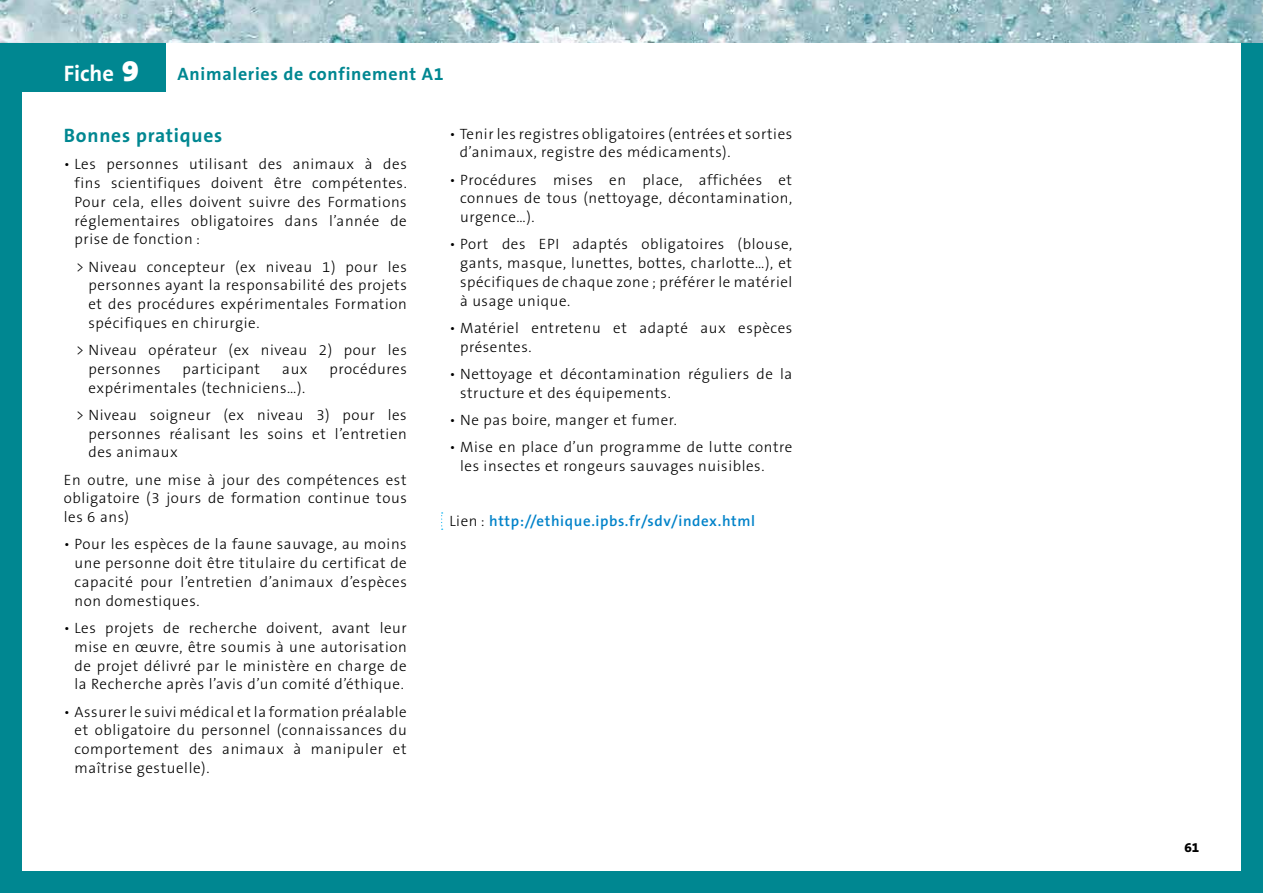
<style>
.page{position:relative;width:1263px;height:893px;background:#fff}
.page>*{position:absolute;margin:0;border:0;box-sizing:border-box;transform-origin:0 0}
.t1{font:700 22.5px "The Sans B7";color:#fff}
.t2{font:700 19.5px "The Sans B7";letter-spacing:.04em;color:#008791}
.t3{font:700 18px "The Sans B7";letter-spacing:.04em;color:#008791}
.t4{font:300 15px/18.8px "The Sans B3";letter-spacing:.04em;color:#000;text-align:justify}
.t5{font:600 15px "The Sans B6";letter-spacing:.04em;color:#0082c9}
.t6{font:800 13.5px "The Sans B8";color:#000}
.s1{font-family:"The Sans B9";font-weight:900;font-size:30px}
.s2{font-family:"The Sans B3";font-weight:300;color:#000}
</style>
<div class="page">
<img style="left:0;top:0;width:1263px;height:43px">
<svg style="left:21px;top:17px;width:145px;height:74px;background:#41a0a9"></svg>
<div style="left:0;top:17px;width:21px;height:876px;background:#008791"></div>
<div style="left:1242px;top:17px;width:21px;height:876px;background:#008791"></div>
<div style="left:0;top:872px;width:1263px;height:21px;background:#008791"></div>
<svg style="left:441px;top:512px;width:2px;height:18px"></svg>
<h1 class="t1" style="left:64px;top:62px;width:76px">Fiche <span class="s1">9</span></h1>
<p class="t3" style="left:178px;top:65px;width:268px">Animaleries de confinement A1</p>
<h2 class="t2" style="left:64px;top:125px;width:160px">Bonnes pratiques</h2>
<p class="t4" style="left:75px;top:156px;width:334px;text-indent:-11px">• Les personnes utilisant des animaux à des fins scientifiques doivent être compétentes.<br>Pour cela, elles doivent suivre des Formations réglementaires obligatoires dans l’année de prise de fonction :</p>
<p class="t4" style="left:88px;top:258px;width:320px;text-indent:-13px">&gt; Niveau concepteur (ex niveau 1) pour les personnes ayant la responsabilité des projets et des procédures expérimentales Formation spécifiques en chirurgie.</p>
<p class="t4" style="left:88px;top:341px;width:320px;text-indent:-13px">&gt; Niveau opérateur (ex niveau 2) pour les personnes</p>
<p class="t4" style="left:182px;top:360px;width:79px">participant</p>
<p class="t4" style="left:282px;top:360px;width:27px">aux</p>
<p class="t4" style="left:330px;top:360px;width:79px">procédures</p>
<p class="t4" style="left:76px;top:375px;width:332px;line-height:27.3px;text-indent:13px">expérimentales (techniciens…).<br>&gt; Niveau soigneur (ex niveau 3) pour les</p>
<p class="t4" style="left:88px;top:425px;width:320px">personnes réalisant les soins et l’entretien des animaux</p>
<p class="t4" style="left:64px;top:471px;width:345px">En outre, une mise à jour des compétences est obligatoire (3 jours de formation continue tous les 6 ans)</p>
<p class="t4" style="left:75px;top:536px;width:334px;text-indent:-11px">• Pour les espèces de la faune sauvage, au moins une personne doit être titulaire du certificat de capacité pour l’entretien d’animaux d’espèces non domestiques.</p>
<p class="t4" style="left:75px;top:619px;width:334px;text-indent:-11px">• Les projets de recherche doivent, avant leur mise en œuvre, être soumis à une autorisation de projet délivré par le ministère en charge de la Recherche après l’avis d’un comité d’éthique.</p>
<p class="t4" style="left:75px;top:703px;width:334px;text-indent:-11px">• Assurer le suivi médical et la formation préalable et obligatoire du personnel (connaissances du comportement des animaux à manipuler et maîtrise gestuelle).</p>
<p class="t4" style="left:460px;top:125px;width:334px;text-indent:-10px">• Tenir les registres obligatoires (entrées et sorties d’animaux, registre des médicaments).</p>
<p class="t4" style="left:460px;top:171px;width:334px;text-indent:-11px">• Procédures mises en place, affichées et connues de tous (nettoyage, décontamination, urgence…).</p>
<p class="t4" style="left:460px;top:236px;width:334px;text-indent:-11px">• Port des EPI adaptés obligatoires (blouse, gants, masque, lunettes, bottes, charlotte…), et spécifiques de chaque zone ; préférer le matériel à usage unique.</p>
<p class="t4" style="left:460px;top:319px;width:334px;text-indent:-11px">• Matériel entretenu et adapté aux espèces présentes.</p>
<p class="t4" style="left:460px;top:365px;width:334px;text-indent:-11px">• Nettoyage et décontamination réguliers de la structure et des équipements.</p>
<p class="t4" style="left:449px;top:411px;width:229px">• Ne pas boire, manger et fumer.</p>
<p class="t4" style="left:460px;top:438px;width:334px;text-indent:-11px">• Mise en place d’un programme de lutte contre les insectes et rongeurs sauvages nuisibles.</p>
<p class="t5" style="left:449px;top:513px;width:307px"><span class="s2">Lien :</span> http://ethique.ipbs.fr/sdv/index.html</p>
<p class="t6" style="left:1184px;top:840px;width:16px">61</p>
</div>
